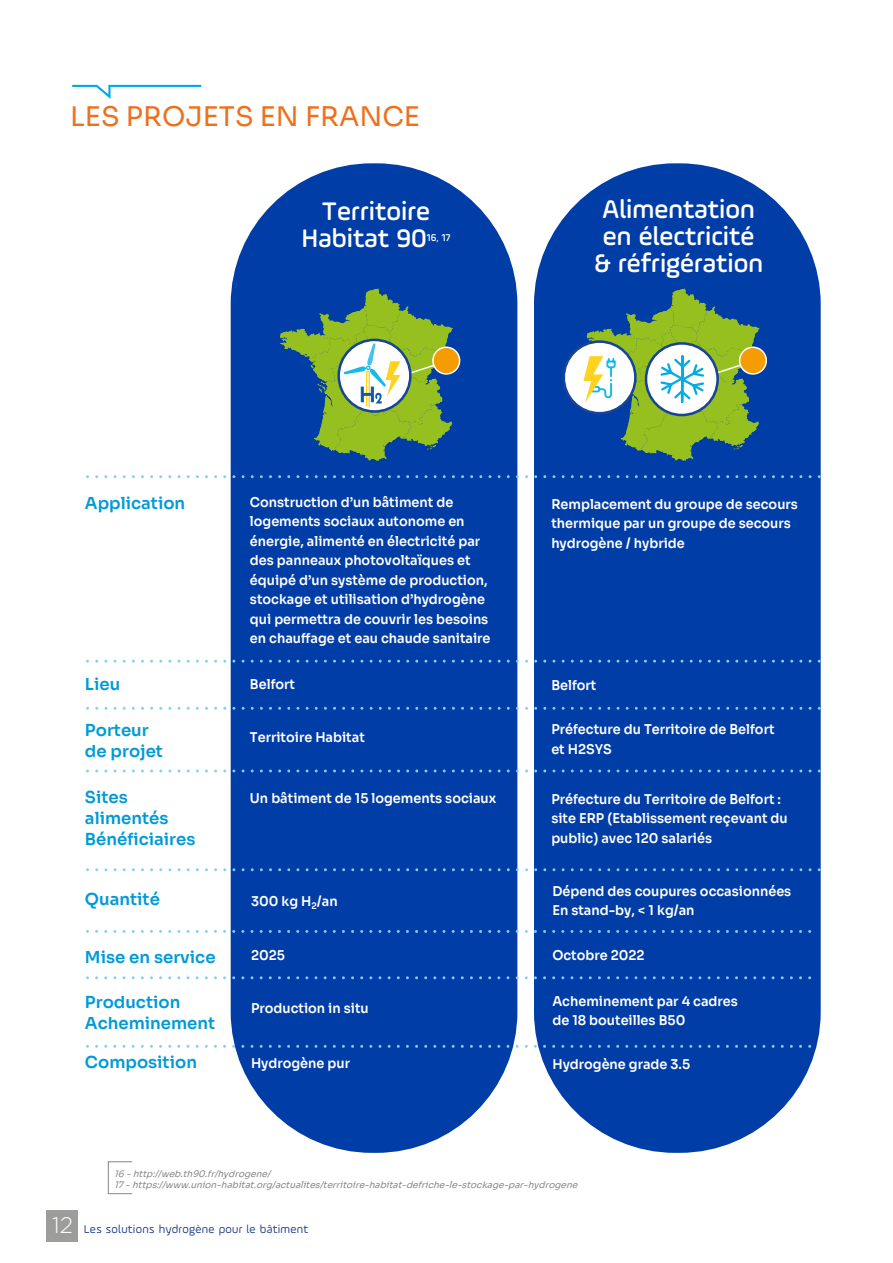
<style>
.page{position:relative;width:893px;height:1263px;background:#fff}
.page>*{position:absolute;margin:0;border:0;box-sizing:border-box;transform-origin:0 0}
.t1{font:500 27px/27px "Ample Soft Pro";color:#fff;text-align:center}
.t2{font:27px "Sora";color:#ee701d}
.t3{font:16.5px/21px "Sora";color:#009ad9}
.t4{font:13.5px/19.5px "Sora";color:#fff;scale:.95 1}
.t5{font:12px "Ample Soft Pro";letter-spacing:.02em;color:#24438b}
.t6{font:500 10.5px "Ample Soft Pro";color:#fff}
.t7{font:italic 9px/10.5px "Sora";color:#878787}
.s1{font-family:"Gotham Rounded";font-weight:300;font-size:22.5px;color:#fff}
</style>
<div class="page">
<div style="left:231px;top:163px;width:286px;height:990px;background:#003da6;border-radius:141px"></div>
<div style="left:534px;top:163px;width:287px;height:990px;background:#003da6;border-radius:141px"></div>
<svg style="left:88px;top:475px;width:722px;height:3px"></svg>
<svg style="left:88px;top:660px;width:722px;height:3px"></svg>
<svg style="left:88px;top:707px;width:722px;height:3px"></svg>
<svg style="left:88px;top:769px;width:722px;height:3px"></svg>
<svg style="left:88px;top:868px;width:722px;height:3px"></svg>
<svg style="left:88px;top:930px;width:712px;height:3px"></svg>
<svg style="left:88px;top:976px;width:712px;height:3px"></svg>
<svg style="left:88px;top:1045px;width:712px;height:3px"></svg>
<svg style="left:740px;top:347px;width:26px;height:27px"></svg>
<div style="left:739px;top:346px;width:28px;height:29px;border:2px solid #fff;border-radius:50%"></div>
<svg style="left:433px;top:347px;width:27px;height:27px"></svg>
<div style="left:432px;top:346px;width:28px;height:29px;border:2px solid #fff;border-radius:50%"></div>
<svg style="left:72px;top:84px;width:130px;height:15px"></svg>
<div style="left:564px;top:342px;width:71px;height:71px;background:#fff;border-radius:50%"></div>
<svg style="left:583px;top:288px;width:177px;height:173px"></svg>
<div style="left:108px;top:1161px;width:25px;height:33px;border:1px solid #878787"></div>
<svg style="left:47px;top:1210px;width:31px;height:32px"></svg>
<svg style="left:280px;top:288px;width:173px;height:173px"></svg>
<h1 class="t2" style="left:70px;top:95px;width:351px">LES PROJETS EN FRANCE</h1>
<h1 class="t1" style="left:301px;top:197px;width:130px;text-align:right">Territoire<br>Habitat 90</h1>
<p class="t6" style="left:427px;top:231px;width:25px">16, 17</p>
<h1 class="t1" style="left:594px;top:196px;width:171px">Alimentation en électricité &amp; réfrigération</h1>
<p class="t3" style="left:85px;top:491px;width:102px">Application</p>
<p class="t4" style="left:250px;top:491px;width:255px">Construction d’un bâtiment de logements sociaux autonome en énergie, alimenté en électricité par des panneaux photovoltaïques et équipé d’un système de production, stockage et utilisation d’hydrogène qui permettra de couvrir les besoins en chauffage et eau chaude sanitaire</p>
<p class="t4" style="left:551px;top:493px;width:261px">Remplacement du groupe de secours thermique par un groupe de secours hydrogène / hybride</p>
<p class="t3" style="left:85px;top:672px;width:37px">Lieu</p>
<p class="t3" style="left:85px;top:718px;width:80px">Porteur de projet</p>
<p class="t3" style="left:85px;top:785px;width:112px">Sites alimentés<br>Bénéficiaires</p>
<p class="t4" style="left:250px;top:673px;width:49px">Belfort</p>
<p class="t4" style="left:250px;top:726px;width:122px">Territoire Habitat</p>
<p class="t4" style="left:250px;top:787px;width:261px">Un bâtiment de 15 logements sociaux</p>
<p class="t4" style="left:551px;top:674px;width:49px">Belfort</p>
<p class="t4" style="left:551px;top:718px;width:236px">Préfecture du Territoire de Belfort et H2SYS</p>
<p class="t4" style="left:551px;top:788px;width:250px">Préfecture du Territoire de Belfort : site ERP (Etablissement reçevant du public) avec 120 salariés</p>
<p class="t3" style="left:85px;top:887px;width:77px">Quantité</p>
<p class="t4" style="left:251px;top:890px;width:93px">300 kg H<sub>2</sub>/an</p>
<p class="t3" style="left:85px;top:945px;width:132px">Mise en service</p>
<p class="t4" style="left:251px;top:944px;width:37px">2025</p>
<p class="t3" style="left:85px;top:990px;width:132px">Production<br>Acheminement</p>
<p class="t4" style="left:251px;top:998px;width:125px">Production in situ</p>
<p class="t3" style="left:85px;top:1050px;width:114px">Composition</p>
<p class="t4" style="left:251px;top:1052px;width:106px">Hydrogène pur</p>
<p class="t4" style="left:552px;top:880px;width:253px">Dépend des coupures occasionnées<br>En stand-by, &lt; 1 kg/an</p>
<p class="t4" style="left:552px;top:945px;width:99px">Octobre 2022</p>
<p class="t4" style="left:552px;top:990px;width:197px">Acheminement par 4 cadres de 18 bouteilles B50</p>
<p class="t4" style="left:552px;top:1053px;width:147px">Hydrogène grade 3.5</p>
<p class="t7" style="left:114px;top:1168px;width:468px">16-http://web.th90.fr/hydrogene/<br>17-https://www.union-habitat.org/actualites/territoire-habitat-defriche-le-stockage-par-hydrogene</p>
<p class="t5" style="left:52px;top:1221px;width:258px"><span class="s1">12</span> Les solutions hydrogène pour le bâtiment</p>
</div>
